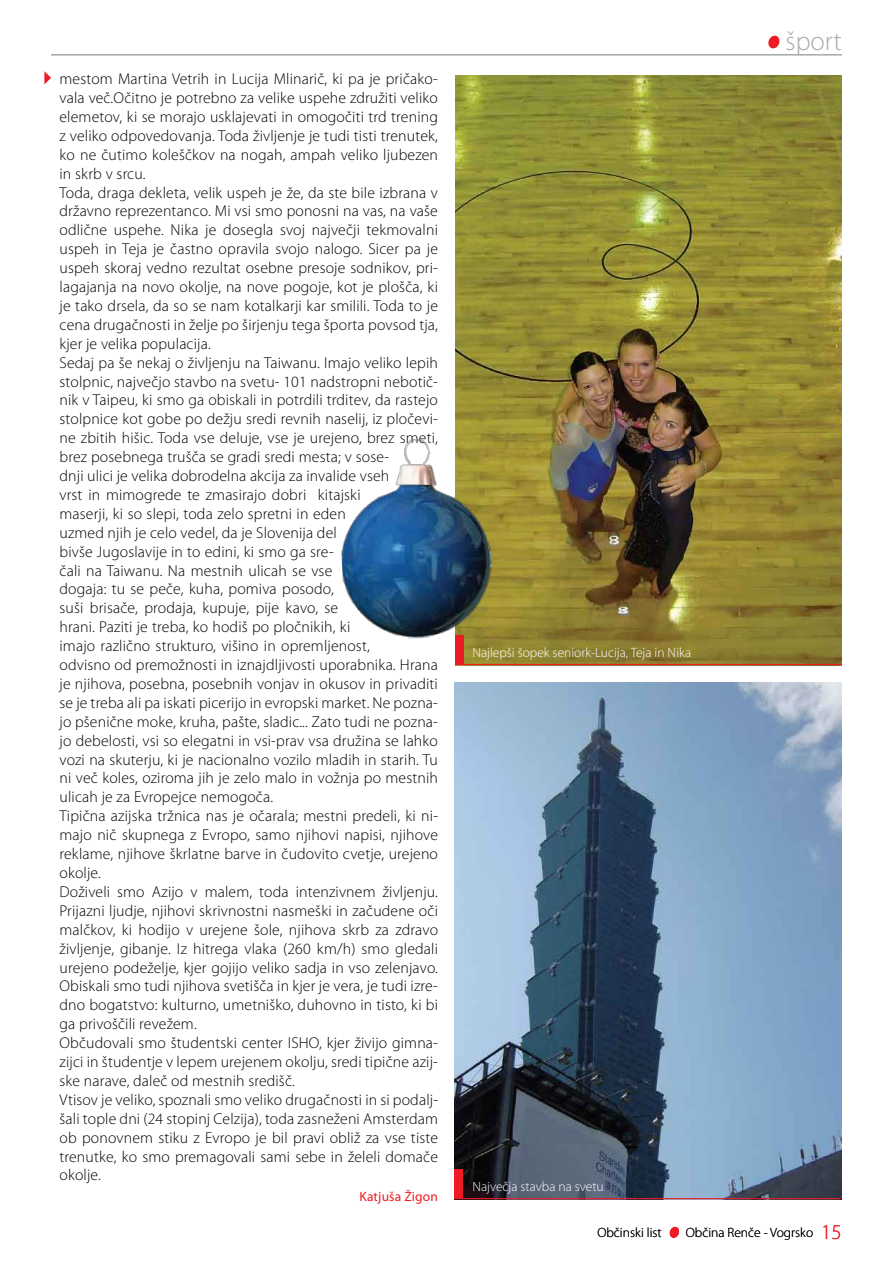
<style>
.page{position:relative;width:893px;height:1263px;background:#fff}
.page>*{position:absolute;margin:0;border:0;box-sizing:border-box;transform-origin:0 0}
.t1{font:300 27px "Myriad Pro";color:#a7a9ac}
.t2{font:300 15.75px/18.9px "Myriad Pro";letter-spacing:.01em;color:#000}
.t3{font:300 13.5px "Myriad Pro";color:#fff}
.t4{font:300 13.5px "Myriad Pro";color:#000}
.t5{font:13.5px "Myriad Pro";letter-spacing:.01em;color:#ed1c24}
.s1{font-size:21px;color:#ed1c24}
</style>
<div class="page">
<img style="left:455px;top:75px;width:387px;height:589px">
<svg style="left:768px;top:35px;width:12px;height:14px"></svg>
<hr style="left:51px;top:54px;width:791px;height:1px;background:#a7a9ac">
<svg style="left:669px;top:1226px;width:10px;height:12px"></svg>
<img style="left:454px;top:682px;width:388px;height:517px">
<img style="left:341px;top:436px;width:153px;height:205px">
<div style="left:455px;top:635px;width:8px;height:30px;background:#ed1c24"></div>
<hr style="left:455px;top:664px;width:387px;height:1px;background:#ed1c24">
<div style="left:454px;top:1169px;width:9px;height:30px;background:#ed1c24"></div>
<hr style="left:454px;top:1198px;width:387px;height:1px;background:#ed1c24">
<svg style="left:44px;top:71px;width:7px;height:13px"></svg>
<p class="t2" style="left:60px;top:70px;width:380px">mestom Martina Vetrih in Lucija Mlinarič, ki pa je pričako&shy;vala več.Očitno je potrebno za velike uspehe združiti veliko elemetov, ki se morajo usklajevati in omogočiti trd trening z veliko odpovedovanja. Toda življenje je tudi tisti trenutek, ko ne čutimo koleščkov na nogah, ampah veliko ljubezen in skrb v srcu.<br>Toda, draga dekleta, velik uspeh je že, da ste bile izbrana v državno reprezentanco. Mi vsi smo ponosni na vas, na vaše odlične uspehe. Nika je dosegla svoj največji tekmovalni uspeh in Teja je častno opravila svojo nalogo. Sicer pa je uspeh skoraj vedno rezultat osebne presoje sodnikov, pri&shy;lagajanja na novo okolje, na nove pogoje, kot je plošča, ki je tako drsela, da so se nam kotalkarji kar smilili. Toda to je cena drugačnosti in želje po širjenju tega športa povsod tja, kjer je velika populacija.<br>Sedaj pa še nekaj o življenju na Taiwanu. Imajo veliko lepih stolpnic, največjo stavbo na svetu- 101 nadstropni nebotič&shy;nik v Taipeu, ki smo ga obiskali in potrdili trditev, da rastejo stolpnice kot gobe po dežju sredi revnih naselij, iz pločevi&shy;ne zbitih hišic. Toda vse deluje, vse je urejeno, brez smeti, brez posebnega trušča se gradi sredi mesta; v sose-<br>dnji ulici je velika dobrodelna akcija za invalide vseh<br>vrst in mimogrede te zmasirajo dobri kitajski<br>maserji, ki so slepi, toda zelo spretni in eden<br>uzmed njih je celo vedel, da je Slovenija del<br>bivše Jugoslavije in to edini, ki smo ga sre-<br>čali na Taiwanu. Na mestnih ulicah se vse<br>dogaja: tu se peče, kuha, pomiva posodo,<br>suši brisače, prodaja, kupuje, pije kavo, se<br>hrani. Paziti je treba, ko hodiš po pločnikih, ki<br>imajo različno strukturo, višino in opremljenost,<br>odvisno od premožnosti in iznajdljivosti uporabnika. Hrana je njihova, posebna, posebnih vonjav in okusov in privaditi se je treba ali pa iskati picerijo in evropski market. Ne pozna&shy;jo pšenične moke, kruha, pašte, sladic... Zato tudi ne pozna&shy;jo debelosti, vsi so elegatni in vsi-prav vsa družina se lahko vozi na skuterju, ki je nacionalno vozilo mladih in starih. Tu ni več koles, oziroma jih je zelo malo in vožnja po mestnih ulicah je za Evropejce nemogoča.<br>Tipična azijska tržnica nas je očarala; mestni predeli, ki ni&shy;majo nič skupnega z Evropo, samo njihovi napisi, njihove reklame, njihove škrlatne barve in čudovito cvetje, urejeno okolje.<br>Doživeli smo Azijo v malem, toda intenzivnem življenju.<br>Prijazni ljudje, njihovi skrivnostni nasmeški in začudene oči malčkov, ki hodijo v urejene šole, njihova skrb za zdravo življenje, gibanje. Iz hitrega vlaka (260 km/h) smo gledali urejeno podeželje, kjer gojijo veliko sadja in vso zelenjavo.<br>Obiskali smo tudi njihova svetišča in kjer je vera, je tudi izre&shy;dno bogatstvo: kulturno, umetniško, duhovno in tisto, ki bi ga privoščili revežem.<br>Občudovali smo študentski center ISHO, kjer živijo gimna&shy;zijci in študentje v lepem urejenem okolju, sredi tipične azij&shy;ske narave, daleč od mestnih središč.<br>Vtisov je veliko, spoznali smo veliko drugačnosti in si podalj&shy;šali tople dni (24 stopinj Celzija), toda zasneženi Amsterdam ob ponovnem stiku z Evropo je bil pravi obliž za vse tiste trenutke, ko smo premagovali sami sebe in želeli domače okolje.</p>
<p class="t5" style="left:359px;top:1188px;width:80px">Katjuša Žigon</p>
<h1 class="t1" style="left:786px;top:26px;width:58px">šport</h1>
<p class="t3" style="left:472px;top:645px;width:220px">Najlepši šopek seniork-Lucija, Teja in Nika</p>
<p class="t3" style="left:472px;top:1179px;width:133px">Največja stavba na svetu</p>
<p class="t4" style="left:597px;top:1225px;width:66px">Občinski list</p>
<p class="t4" style="left:686px;top:1225px;width:157px">Občina Renče - Vogrsko <span class="s1">15</span></p>
</div>
